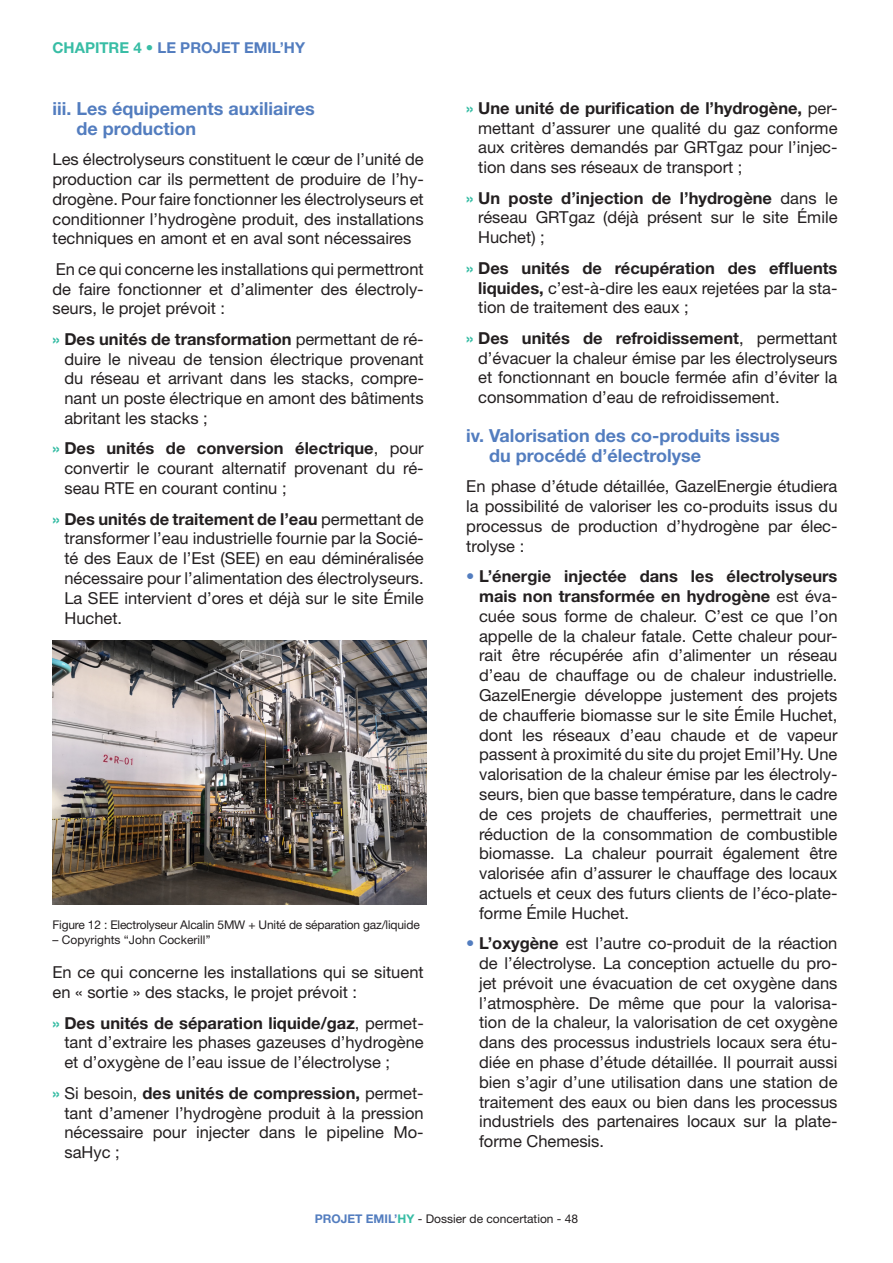
<style>
.page{position:relative;width:893px;height:1263px;background:#fff}
.page>*{position:absolute;margin:0;border:0;box-sizing:border-box;transform-origin:0 0}
.t1{font:700 18px/19.8px "Helvetica Neue LT Std";color:#537dbf}
.t2{font:16.5px/19.8px "Helvetica Neue LT Std";color:#231f20;text-align:justify}
.t3{font:700 15px "Helvetica Neue LT Std";color:#537dbf}
.t4{font:12px "Helvetica Neue LT Std";letter-spacing:-.015em;color:#231f20}
.s1{color:#38bda5}
.s2{font-weight:700;color:#38bda5}
.s3{font-weight:700}
.s4{color:#537dbf}
.s5{font-weight:700;color:#537dbf}
</style>
<div class="page">
<img style="left:53px;top:640px;width:374px;height:265px">
<p class="t3" style="left:53px;top:39px;width:254px"><span class="s1">CHAPITRE 4 •</span> LE PROJET EMIL’HY</p>
<p class="t1" style="left:76px;top:98px;width:240px;text-indent:-24px">iii. Les équipements auxiliaires de production</p>
<p class="t2" style="left:53px;top:149px;width:373px">Les électrolyseurs constituent le cœur de l’unité de production car ils permettent de produire de l’hy&shy;drogène. Pour faire fonctionner les électrolyseurs et conditionner l’hydrogène produit, des installations techniques en amont et en aval sont nécessaires</p>
<p class="t2" style="left:53px;top:259px;width:373px">En ce qui concerne les installations qui permettront de faire fonctionner et d’alimenter des électroly&shy;seurs, le projet prévoit :</p>
<p class="t2" style="left:64px;top:329px;width:361px;text-indent:-12px"><span class="s2">»</span> <span class="s3">Des unités de transformation</span> permettant de ré&shy;duire le niveau de tension électrique provenant du réseau et arrivant dans les stacks, compre&shy;nant un poste électrique en amont des bâtiments abritant les stacks ;</p>
<p class="t2" style="left:64px;top:438px;width:361px;text-indent:-12px"><span class="s2">»</span> <span class="s3">Des unités de conversion électrique</span>, pour convertir le courant alternatif provenant du ré&shy;seau RTE en courant continu ;</p>
<p class="t2" style="left:64px;top:508px;width:361px;text-indent:-12px"><span class="s2">»</span> <span class="s3">Des unités de traitement de l’eau</span> permettant de transformer l’eau industrielle fournie par la Socié&shy;té des Eaux de l’Est (SEE) en eau déminéralisée nécessaire pour l’alimentation des électrolyseurs.<br>La SEE intervient d’ores et déjà sur le site Émile Huchet.</p>
<p class="t4" style="left:53px;top:918px;width:369px">Figure 12 : Electrolyseur Alcalin 5MW + Unité de séparation gaz/liquide</p>
<p class="t4" style="left:53px;top:932px;width:160px">– Copyrights “John Cockerill’’</p>
<p class="t2" style="left:53px;top:962px;width:373px">En ce qui concerne les installations qui se situent en « sortie » des stacks, le projet prévoit :</p>
<p class="t2" style="left:64px;top:1013px;width:361px;text-indent:-12px"><span class="s2">»</span> <span class="s3">Des unités de séparation liquide/gaz</span>, permet&shy;tant d’extraire les phases gazeuses d’hydrogène et d’oxygène de l’eau issue de l’électrolyse ;</p>
<p class="t2" style="left:64px;top:1083px;width:361px;text-indent:-12px"><span class="s2">»</span> Si besoin, <span class="s3">des unités de compression,</span> permet&shy;tant d’amener l’hydrogène produit à la pression nécessaire pour injecter dans le pipeline Mo&shy;saHyc ;</p>
<p class="t2" style="left:478px;top:98px;width:361px;text-indent:-12px"><span class="s2">»</span> <span class="s3">Une unité de purification de l’hydrogène,</span> per&shy;mettant d’assurer une qualité du gaz conforme aux critères demandés par GRTgaz pour l’injec&shy;tion dans ses réseaux de transport ;</p>
<p class="t2" style="left:478px;top:188px;width:361px;text-indent:-12px"><span class="s2">»</span> <span class="s3">Un poste d’injection de l’hydrogène</span> dans le réseau GRTgaz (déjà présent sur le site Émile Huchet) ;</p>
<p class="t2" style="left:478px;top:258px;width:361px;text-indent:-12px"><span class="s2">»</span> <span class="s3">Des unités de récupération des effluents liquides,</span> c’est-à-dire les eaux rejetées par la sta&shy;tion de traitement des eaux ;</p>
<p class="t2" style="left:478px;top:328px;width:361px;text-indent:-12px"><span class="s2">»</span> <span class="s3">Des unités de refroidissement</span>, permettant d’évacuer la chaleur émise par les électrolyseurs et fonctionnant en boucle fermée afin d’éviter la consommation d’eau de refroidissement.</p>
<p class="t1" style="left:489px;top:425px;width:292px;text-indent:-23px">iv. Valorisation des co-produits issus du procédé d’électrolyse</p>
<p class="t2" style="left:466px;top:476px;width:373px">En phase d’étude détaillée, GazelEnergie étudiera la possibilité de valoriser les co-produits issus du processus de production d’hydrogène par élec&shy;trolyse :</p>
<p class="t2" style="left:479px;top:566px;width:360px;text-indent:-13px"><span class="s4">•</span> <span class="s3">L’énergie injectée dans les électrolyseurs mais non transformée en hydrogène</span> est éva&shy;cuée sous forme de chaleur. C’est ce que l’on appelle de la chaleur fatale. Cette chaleur pour&shy;rait être récupérée afin d’alimenter un réseau d’eau de chauffage ou de chaleur industrielle.<br>GazelEnergie développe justement des projets de chaufferie biomasse sur le site Émile Huchet, dont les réseaux d’eau chaude et de vapeur passent à proximité du site du projet Emil’Hy. Une valorisation de la chaleur émise par les électroly&shy;seurs, bien que basse température, dans le cadre de ces projets de chaufferies, permettrait une réduction de la consommation de combustible biomasse. La chaleur pourrait également être valorisée afin d’assurer le chauffage des locaux actuels et ceux des futurs clients de l’éco-plate&shy;forme Émile Huchet.</p>
<p class="t2" style="left:479px;top:933px;width:360px;text-indent:-13px"><span class="s4">•</span> <span class="s3">L’oxygène</span> est l’autre co-produit de la réaction de l’électrolyse. La conception actuelle du pro&shy;jet prévoit une évacuation de cet oxygène dans l’atmosphère. De même que pour la valorisa&shy;tion de la chaleur, la valorisation de cet oxygène dans des processus industriels locaux sera étu&shy;diée en phase d’étude détaillée. Il pourrait aussi bien s’agir d’une utilisation dans une station de traitement des eaux ou bien dans les processus industriels des partenaires locaux sur la plate&shy;forme Chemesis.</p>
<p class="t4" style="left:315px;top:1212px;width:265px"><span class="s5">PROJET EMIL’</span><span class="s2">HY</span> - Dossier de concertation - 48</p>
</div>
